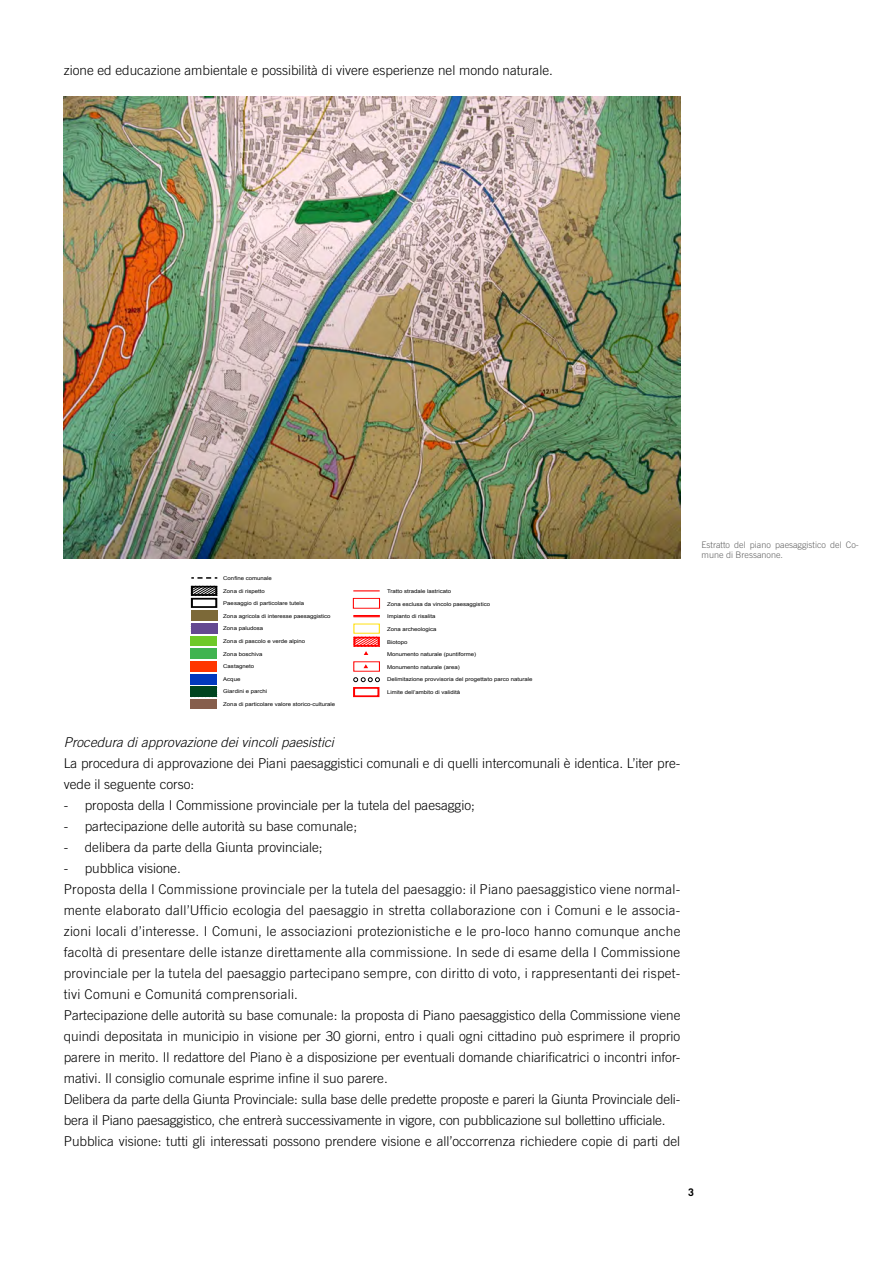
<style>
.page{position:relative;width:893px;height:1263px;background:#fff}
.page>*{position:absolute;margin:0;border:0;box-sizing:border-box;transform-origin:0 0}
.t1{font:300 13.5px/21px "Trade Gothic";color:#000}
.t2{font:italic 300 13.5px "Trade Gothic";color:#000}
.t3{font:700 10.5px "Trade Gothic";color:#000}
.t4{font:300 9px/10.5px "Trade Gothic";color:#636363}
.t5{font:5.25px "Arial";color:#000;scale:1.15 1}
</style>
<div class="page">
<img style="left:64px;top:96px;width:616px;height:462px">
<div style="left:191px;top:611px;width:26px;height:10px;background:#7c6938"></div>
<div style="left:191px;top:623px;width:26px;height:11px;background:#644991"></div>
<div style="left:191px;top:636px;width:26px;height:10px;background:#6ec928"></div>
<div style="left:191px;top:649px;width:26px;height:10px;background:#40b450"></div>
<div style="left:191px;top:661px;width:26px;height:10px;background:#ff3600"></div>
<div style="left:191px;top:674px;width:26px;height:10px;background:#0239be"></div>
<svg style="left:191px;top:687px;width:26px;height:10px"></svg>
<div style="left:191px;top:699px;width:26px;height:10px;background:#865e4c"></div>
<div style="left:353px;top:598px;width:27px;height:10px;border:1px solid #f00"></div>
<div style="left:353px;top:687px;width:26px;height:10px;border:2px solid #f00"></div>
<div style="left:191px;top:598px;width:26px;height:10px;border:2px solid #000"></div>
<svg style="left:191px;top:586px;width:27px;height:10px"></svg>
<svg style="left:191px;top:577px;width:26px;height:2px"></svg>
<svg style="left:353px;top:590px;width:27px;height:1px"></svg>
<svg style="left:353px;top:615px;width:27px;height:2px"></svg>
<svg style="left:353px;top:677px;width:27px;height:5px"></svg>
<svg style="left:363px;top:664px;width:5px;height:4px"></svg>
<svg style="left:353px;top:636px;width:27px;height:19px"></svg>
<p class="t1" style="left:64px;top:60px;width:491px">zione ed educazione ambientale e possibilità di vivere esperienze nel mondo naturale.</p>
<p class="t5" style="left:223px;top:575px;width:44px">Confine comunale</p>
<p class="t5" style="left:223px;top:587px;width:38px">Zona di rispetto</p>
<p class="t5" style="left:223px;top:600px;width:72px">Paesaggio di particolare tutela</p>
<p class="t5" style="left:223px;top:613px;width:95px">Zona agricola di interesse paesaggistico</p>
<p class="t5" style="left:223px;top:625px;width:36px">Zona paludosa</p>
<p class="t5" style="left:223px;top:638px;width:73px">Zona di pascolo e verde alpino</p>
<p class="t5" style="left:223px;top:650px;width:36px">Zona boschiva</p>
<p class="t5" style="left:223px;top:663px;width:28px">Castagneto</p>
<p class="t5" style="left:223px;top:676px;width:16px">Acque</p>
<p class="t5" style="left:223px;top:688px;width:40px">Giardini e parchi</p>
<p class="t5" style="left:223px;top:701px;width:99px">Zona di particolare valore storico-culturale</p>
<p class="t5" style="left:387px;top:588px;width:57px">Tratto stradale lastricato</p>
<p class="t5" style="left:387px;top:600px;width:91px">Zona esclusa da vincolo paesaggistico</p>
<p class="t5" style="left:387px;top:613px;width:44px">Impianto di risalita</p>
<p class="t5" style="left:387px;top:626px;width:45px">Zona archeologica</p>
<p class="t5" style="left:387px;top:638px;width:19px">Biotopo</p>
<p class="t5" style="left:387px;top:651px;width:79px">Monumento naturale (puntiforme)</p>
<p class="t5" style="left:387px;top:663px;width:65px">Monumento naturale (area)</p>
<p class="t5" style="left:387px;top:676px;width:128px">Delimitazione provvisoria del progettato parco naturale</p>
<p class="t5" style="left:387px;top:689px;width:65px">Limite dell’ambito di validità</p>
<p class="t2" style="left:64px;top:734px;width:272px">Procedura di approvazione dei vincoli paesistici</p>
<p class="t1" style="left:64px;top:753px;width:618px">La procedura di approvazione dei Piani paesaggistici comunali e di quelli intercomunali è identica. L’iter pre&shy;vede il seguente corso:</p>
<p class="t1" style="left:64px;top:795px;width:413px">- proposta della I Commissione provinciale per la tutela del paesaggio;</p>
<p class="t1" style="left:64px;top:816px;width:295px">- partecipazione delle autorità su base comunale;</p>
<p class="t1" style="left:64px;top:837px;width:260px">- delibera da parte della Giunta provinciale;</p>
<p class="t1" style="left:64px;top:858px;width:618px">- pubblica visione.<br>Proposta della I Commissione provinciale per la tutela del paesaggio: il Piano paesaggistico viene normal&shy;mente elaborato dall’Ufficio ecologia del paesaggio in stretta collaborazione con i Comuni e le associa&shy;zioni locali d’interesse. I Comuni, le associazioni protezionistiche e le pro-loco hanno comunque anche facoltà di presentare delle istanze direttamente alla commissione. In sede di esame della I Commissione provinciale per la tutela del paesaggio partecipano sempre, con diritto di voto, i rappresentanti dei rispet&shy;tivi Comuni e Comunitá comprensoriali.<br>Partecipazione delle autorità su base comunale: la proposta di Piano paesaggistico della Commissione viene quindi depositata in municipio in visione per 30 giorni, entro i quali ogni cittadino può esprimere il proprio parere in merito. Il redattore del Piano è a disposizione per eventuali domande chiarificatrici o incontri infor&shy;mativi. Il consiglio comunale esprime infine il suo parere.<br>Delibera da parte della Giunta Provinciale: sulla base delle predette proposte e pareri la Giunta Provinciale deli&shy;bera il Piano paesaggistico, che entrerà successivamente in vigore, con pubblicazione sul bollettino ufficiale.<br>Pubblica visione: tutti gli interessati possono prendere visione e all’occorrenza richiedere copie di parti del</p>
<p class="t4" style="left:702px;top:539px;width:159px">Estratto del piano paesaggistico del Co&shy;mune di Bressanone.</p>
<p class="t3" style="left:688px;top:1186px;width:7px">3</p>
</div>
